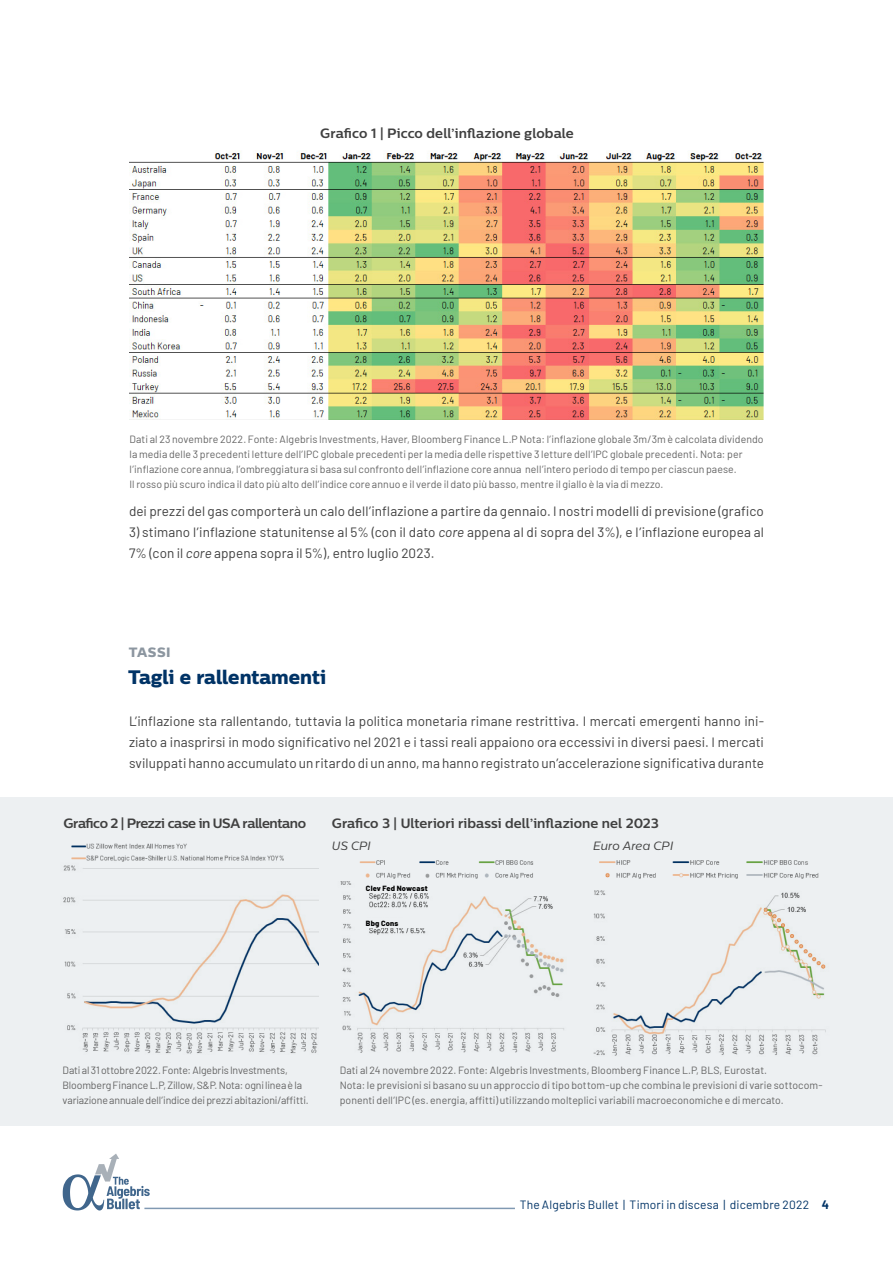
<style>
.page{position:relative;width:893px;height:1263px;background:#fff}
.page>*{position:absolute;margin:0;border:0;box-sizing:border-box;transform-origin:0 0}
.t1{font:19.5px "Centrale Sans X Bold";letter-spacing:-.005em;color:#036}
.t2{font:13.5px/21px "Barlow";letter-spacing:.005em;color:#404040;text-align:justify}
.t3{font:700 13.5px "Centrale Sans";color:#404040}
.t4{font:700 13.5px "Centrale Sans";letter-spacing:-.035em;color:#404040}
.t5{font:13.5px "Centrale Sans X Bold";letter-spacing:.035em;color:#8c96a0}
.t6{font:12px "Barlow";letter-spacing:.01em;color:#036}
.t7{font:italic 12px "Centrale Sans";letter-spacing:.01em;color:#404040}
.t8{font:10.5px/15px "Barlow";letter-spacing:.005em;color:#646464}
.t9{font:10.5px/15px "Barlow";letter-spacing:-.015em;color:#646464}
.t10{font:800 7.5px "Barlow";letter-spacing:.025em;color:#000}
.s1{font-style:italic}
.s2{font-weight:700}
</style>
<div class="page">
<hr style="left:144px;top:1208px;width:371px;height:1px;background:#036">
<svg style="left:63px;top:1154px;width:87px;height:56px"></svg>
<div style="left:1px;top:797px;width:892px;height:328px;background:#edf0f2"></div>
<img style="left:63px;top:865px;width:255px;height:189px">
<img style="left:71px;top:843px;width:213px;height:19px">
<img style="left:340px;top:881px;width:224px;height:172px">
<div style="left:366px;top:883px;width:102px;height:10px;background:#edf0f2"></div>
<div style="left:366px;top:918px;width:79px;height:10px;background:#edf0f2"></div>
<img style="left:593px;top:890px;width:233px;height:166px">
<img style="left:359px;top:860px;width:175px;height:18px">
<img style="left:599px;top:860px;width:220px;height:19px">
<img style="left:129px;top:151px;width:635px;height:269px">
<p class="t3" style="left:320px;top:125px;width:255px">Grafico 1 | Picco dell’inflazione globale</p>
<p class="t8" style="left:130px;top:431px;width:636px">Dati al 23 novembre 2022. Fonte: Algebris Investments, Haver, Bloomberg Finance L.P Nota: l’inflazione globale 3m/3m è calcolata dividendo la media delle 3 precedenti letture dell’IPC globale precedenti per la media delle rispettive 3 letture dell’IPC globale precedenti. Nota: per l’inflazione core annua, l’ombreggiatura si basa sul confronto dell’inflazione core annua nell’intero periodo di tempo per ciascun paese.<br>Il rosso più scuro indica il dato più alto dell’indice core annuo e il verde il dato più basso, mentre il giallo è la via di mezzo.</p>
<p class="t2" style="left:129px;top:499px;width:636px">dei prezzi del gas comporterà un calo dell’inflazione a partire da gennaio. I nostri modelli di previsione (grafico</p>
<p class="t2" style="left:129px;top:520px;width:636px">3) stimano l’inflazione statunitense al 5% (con il dato <span class="s1">core</span> appena al di sopra del 3%), e l’inflazione europea al<br>7% (con il <span class="s1">core</span> appena sopra il 5%), entro luglio 2023.</p>
<p class="t5" style="left:129px;top:643px;width:43px">TASSI</p>
<h1 class="t1" style="left:128px;top:665px;width:200px">Tagli e rallentamenti</h1>
<p class="t2" style="left:129px;top:709px;width:636px">L’inflazione sta rallentando, tuttavia la politica monetaria rimane restrittiva. I mercati emergenti hanno ini&shy;ziato a inasprirsi in modo significativo nel 2021 e i tassi reali appaiono ora eccessivi in diversi paesi. I mercati sviluppati hanno accumulato un ritardo di un anno, ma hanno registrato un’accelerazione significativa durante</p>
<p class="t4" style="left:64px;top:815px;width:244px">Grafico 2 | Prezzi case in USA rallentano</p>
<p class="t3" style="left:332px;top:815px;width:329px">Grafico 3 | Ulteriori ribassi dell’inflazione nel 2023</p>
<p class="t7" style="left:332px;top:838px;width:41px">US CPI</p>
<p class="t7" style="left:593px;top:838px;width:82px">Euro Area CPI</p>
<p class="t10" style="left:366px;top:882px;width:63px">Clev Fed Nowcast</p>
<p class="t10" style="left:366px;top:918px;width:34px">Bbg Cons</p>
<p class="t9" style="left:63px;top:1061px;width:248px">Dati al 31 ottobre 2022. Fonte: Algebris Investments,<br>Bloomberg Finance L.P, Zillow, S&amp;P. Nota: ogni linea è la variazione annuale dell’indice dei prezzi abitazioni/affitti.</p>
<p class="t8" style="left:340px;top:1062px;width:484px">Dati al 24 novembre 2022. Fonte: Algebris Investments, Bloomberg Finance L.P, BLS, Eurostat.<br>Nota: le previsioni si basano su un approccio di tipo bottom-up che combina le previsioni di varie sottocom&shy;ponenti dell’IPC (es. energia, affitti) utilizzando molteplici variabili macroeconomiche e di mercato.</p>
<p class="t6" style="left:520px;top:1196px;width:311px">The Algebris Bullet | Timori in discesa | dicembre 2022 <span class="s2">4</span></p>
</div>
